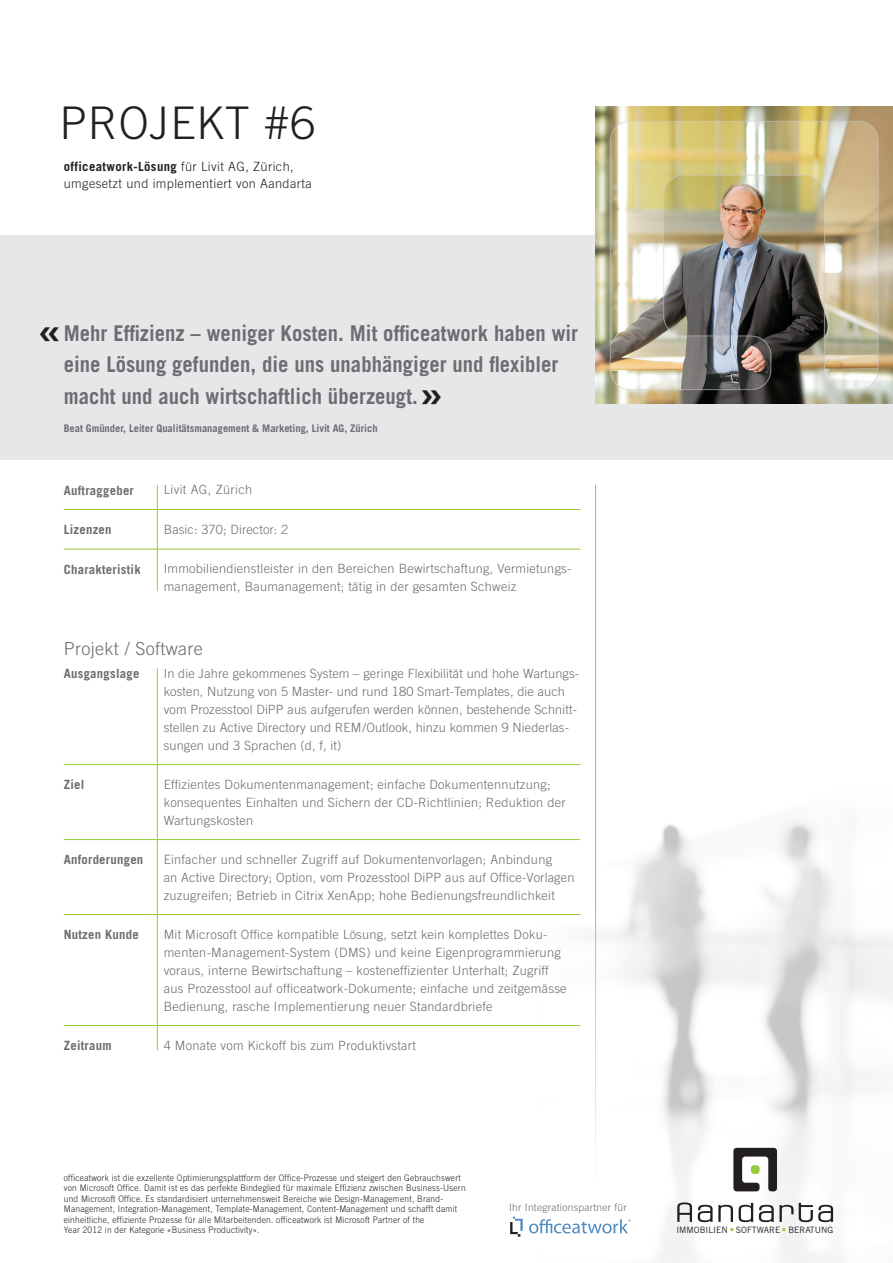
<style>
.page{position:relative;width:893px;height:1263px;background:#fff}
.page>*{position:absolute;margin:0;border:0;box-sizing:border-box;transform-origin:0 0}
.t1{font:300 45px "Trade Gothic LT Std";letter-spacing:.02em;color:#231f20}
.t2{font:700 43.2px "Trade Gothic";color:#231f20}
.t3{font:700 21.75px/31.5px "Trade Gothic";color:#6c6d70;scale:.95 1}
.t4{font:300 18px "Trade Gothic";letter-spacing:.02em;color:#6c6d70}
.t5{font:300 12.75px/18px "Trade Gothic LT Std";letter-spacing:.02em;color:#6c6d70}
.t6{font:700 12.75px "Trade Gothic";letter-spacing:.02em;color:#6c6d70}
.t7{font:700 12.75px "Trade Gothic";letter-spacing:.03em;color:#231f20}
.t8{font:300 12.75px "Trade Gothic LT Std";letter-spacing:.03em;color:#231f20}
.t9{font:700 10.5px "Trade Gothic";color:#6c6d70}
.t10{font:300 10.35px "Trade Gothic LT Std";letter-spacing:.02em;color:#6c6d70}
.t11{font:300 9px/10.5px "Trade Gothic LT Std";letter-spacing:.03em;color:#231f20;scale:.93 1}
.t12{font:8.7px "Trade Gothic";color:#231f20}
.s1{font-family:"Trade Gothic LT Std";font-weight:300}
</style>
<div class="page">
<img style="left:475px;top:686px;width:418px;height:577px">
<div style="left:0;top:235px;width:893px;height:224px;background:#e6e7e9"></div>
<img style="left:595px;top:106px;width:298px;height:298px">
<svg style="left:157px;top:485px;width:1px;height:24px"></svg>
<hr style="left:64px;top:509px;width:93px;height:1px;background:#99ca3b">
<hr style="left:157px;top:509px;width:423px;height:1px;background:#99ca3b">
<hr style="left:157px;top:510px;width:1px;height:39px;background:#99ca3b">
<hr style="left:64px;top:549px;width:93px;height:1px;background:#99ca3b">
<hr style="left:157px;top:549px;width:423px;height:1px;background:#99ca3b">
<hr style="left:157px;top:549px;width:1px;height:42px;background:#99ca3b">
<hr style="left:157px;top:668px;width:1px;height:96px;background:#99ca3b">
<hr style="left:157px;top:765px;width:1px;height:74px;background:#99ca3b">
<hr style="left:157px;top:840px;width:1px;height:74px;background:#99ca3b">
<hr style="left:157px;top:915px;width:1px;height:110px;background:#99ca3b">
<svg style="left:157px;top:1026px;width:1px;height:24px"></svg>
<hr style="left:64px;top:764px;width:93px;height:1px;background:#99ca3b">
<hr style="left:157px;top:764px;width:423px;height:1px;background:#99ca3b">
<hr style="left:64px;top:839px;width:93px;height:1px;background:#99ca3b">
<hr style="left:157px;top:839px;width:423px;height:1px;background:#99ca3b">
<hr style="left:64px;top:914px;width:93px;height:1px;background:#99ca3b">
<hr style="left:157px;top:914px;width:423px;height:1px;background:#99ca3b">
<hr style="left:64px;top:1025px;width:93px;height:1px;background:#99ca3b">
<hr style="left:157px;top:1025px;width:423px;height:1px;background:#99ca3b">
<hr style="left:595px;top:485px;width:1px;height:702px;background:#99ca3b">
<svg style="left:733px;top:1148px;width:44px;height:43px"></svg>
<div style="left:751px;top:1165px;width:9px;height:9px;background:#99ca3b;border-radius:3px"></div>
<svg style="left:677px;top:1202px;width:116px;height:20px"></svg>
<svg style="left:799px;top:1203px;width:34px;height:19px"></svg>
<svg style="left:529px;top:1219px;width:102px;height:14px"></svg>
<svg style="left:510px;top:1216px;width:13px;height:20px"></svg>
<h1 class="t1" style="left:60px;top:96px;width:257px">PROJEKT #6</h1>
<p class="t7" style="left:64px;top:159px;width:231px">officeatwork-Lösung <span class="s1">für Livit AG, Zürich,</span></p>
<p class="t8" style="left:64px;top:176px;width:249px">umgesetzt und implementiert von Aandarta</p>
<h3 class="t3" style="left:64px;top:317px;width:543px">Mehr Effizienz – weniger Kosten. Mit officeatwork haben wir eine Lösung gefunden, die uns unabhängiger und flexibler macht und auch wirtschaftlich überzeugt.</h3>
<h2 class="t2" style="left:38px;top:304px;width:26px">«</h2>
<h2 class="t2" style="left:420px;top:367px;width:26px">»</h2>
<p class="t9" style="left:64px;top:422px;width:315px">Beat Gmünder, Leiter Qualitätsmanagement &amp; Marketing, Livit AG, Zürich</p>
<p class="t6" style="left:64px;top:482px;width:72px">Auftraggeber</p>
<p class="t5" style="left:164px;top:480px;width:90px">Livit AG, Zürich</p>
<p class="t6" style="left:64px;top:522px;width:49px">Lizenzen</p>
<p class="t5" style="left:164px;top:520px;width:126px">Basic: 370; Director: 2</p>
<p class="t6" style="left:64px;top:561px;width:78px">Charakteristik</p>
<p class="t5" style="left:164px;top:559px;width:409px">Immobiliendienstleister in den Bereichen Bewirtschaftung, Vermietungs&shy;management, Baumanagement; tätig in der gesamten Schweiz</p>
<h3 class="t4" style="left:64px;top:638px;width:141px">Projekt / Software</h3>
<p class="t6" style="left:64px;top:666px;width:77px">Ausgangslage</p>
<p class="t5" style="left:164px;top:664px;width:417px">In die Jahre gekommenes System – geringe Flexibilität und hohe Wartungs&shy;kosten, Nutzung von 5 Master- und rund 180 Smart-Templates, die auch vom Prozesstool DiPP aus aufgerufen werden können, bestehende Schnitt&shy;stellen zu Active Directory und REM/Outlook, hinzu kommen 9 Niederlas&shy;sungen und 3 Sprachen (d, f, it)</p>
<p class="t6" style="left:64px;top:777px;width:22px">Ziel</p>
<p class="t5" style="left:164px;top:775px;width:403px">Effizientes Dokumentenmanagement; einfache Dokumentennutzung; konsequentes Einhalten und Sichern der CD-Richtlinien; Reduktion der<br>Wartungskosten</p>
<p class="t6" style="left:64px;top:852px;width:81px">Anforderungen</p>
<p class="t5" style="left:164px;top:850px;width:412px">Einfacher und schneller Zugriff auf Dokumentenvorlagen; Anbindung<br>an Active Directory; Option, vom Prozesstool DiPP aus auf Office-Vorlagen zuzugreifen; Betrieb in Citrix XenApp; hohe Bedienungsfreundlichkeit</p>
<p class="t6" style="left:64px;top:927px;width:77px">Nutzen Kunde</p>
<p class="t5" style="left:164px;top:925px;width:404px">Mit Microsoft Office kompatible Lösung, setzt kein komplettes Doku&shy;menten-Management-System (DMS) und keine Eigenprogrammierung voraus, interne Bewirtschaftung – kosteneffizienter Unterhalt; Zugriff aus Prozesstool auf officeatwork-Dokumente; einfache und zeitgemässe Bedienung, rasche Implementierung neuer Standardbriefe</p>
<p class="t6" style="left:64px;top:1038px;width:49px">Zeitraum</p>
<p class="t5" style="left:164px;top:1036px;width:254px">4 Monate vom Kickoff bis zum Produktivstart</p>
<p class="t11" style="left:64px;top:1172px;width:434px">officeatwork ist die exzellente Optimierungsplattform der Office-Prozesse und steigert den Gebrauchswert von Microsoft Office. Damit ist es das perfekte Bindeglied für maximale Effizienz zwischen Business-Usern und Microsoft Office. Es standardisiert unternehmensweit Bereiche wie Design-Management, Brand-- Management, Integration-Management, Template-Management, Content-Management und schafft damit einheitliche, effiziente Prozesse für alle Mitarbeitenden. officeatwork ist Microsoft Partner of the<br>Year 2012 in der Kategorie «Business Productivity».</p>
<p class="t10" style="left:509px;top:1201px;width:119px">Ihr Integrationspartner für</p>
<p class="t12" style="left:676px;top:1224px;width:158px">IMMOBILIEN SOFTWARE BERATUNG</p>
</div>
